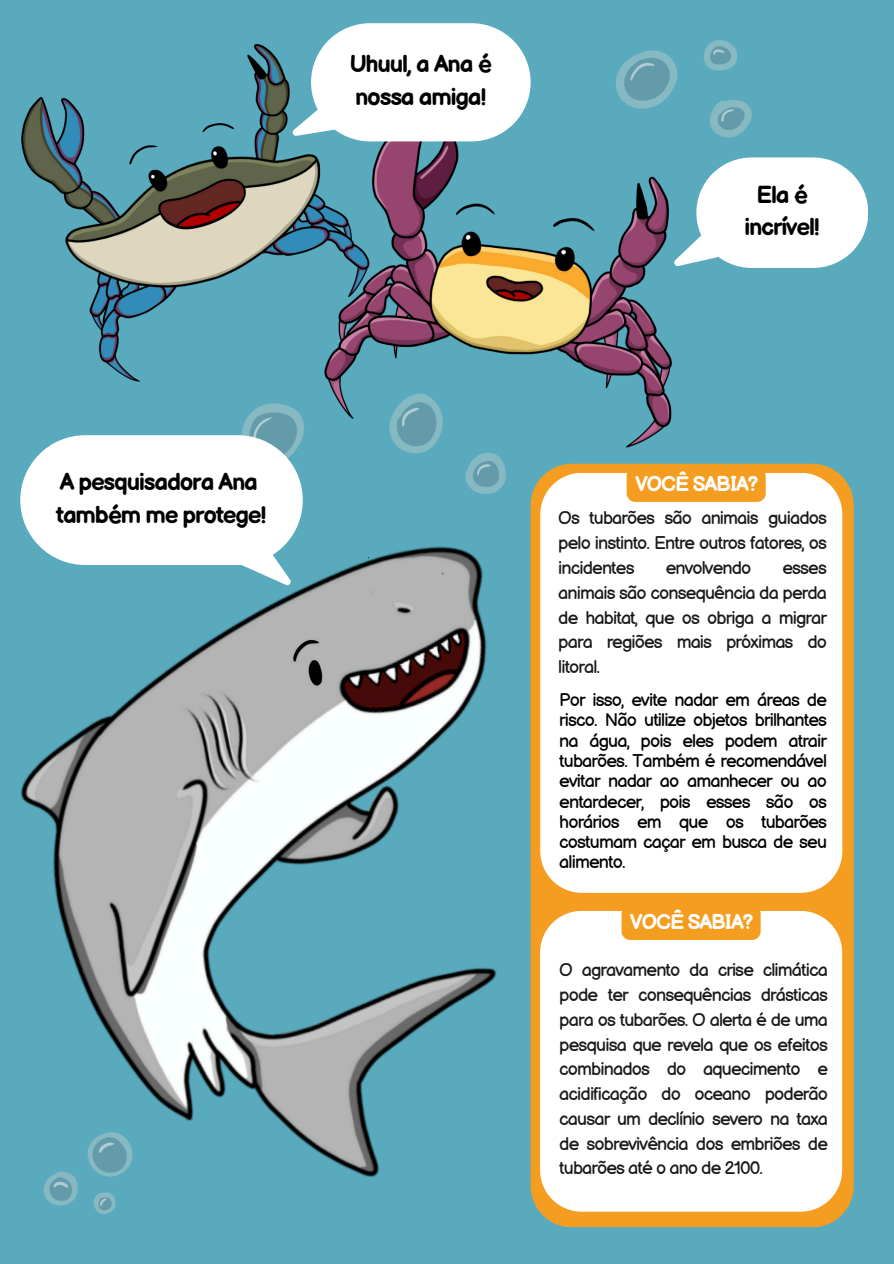
<style>
.page{position:relative;width:894px;height:1264px;background:#fff}
.page>*{position:absolute;margin:0;border:0;box-sizing:border-box;transform-origin:0 0}
.t1{font:700 24px/32.7px "Balsamiq Sans";letter-spacing:-.05em;color:#000}
.t2{font:700 21px "Balsamiq Sans";letter-spacing:-.05em;color:#fffefe}
.t3{font:18px/24.8px "Balsamiq Sans";letter-spacing:-.05em;color:#191919;text-align:justify}
.t4{font:18px/20.2px "Balsamiq Sans";letter-spacing:-.05em;color:#000;text-align:justify}
</style>
<div class="page">
<img style="left:0;top:0;width:893px;height:1263px">
<svg style="left:292px;top:23px;width:238px;height:118px"></svg>
<svg style="left:673px;top:157px;width:194px;height:111px"></svg>
<svg style="left:20px;top:435px;width:283px;height:150px"></svg>
<svg style="left:530px;top:464px;width:323px;height:762px;background:#ed9f2b"></svg>
<svg style="left:540px;top:473px;width:302px;height:419px"></svg>
<svg style="left:540px;top:910px;width:301px;height:301px"></svg>
<div style="left:626px;top:467px;width:139px;height:35px;background:#f59d20;border-radius:9px"></div>
<div style="left:621px;top:905px;width:139px;height:35px;background:#f59d20;border-radius:9px"></div>
<p class="t1" style="left:349px;top:49px;width:144px">Uhuul, a Ana é nossa amiga!</p>
<h2 class="t1" style="left:744px;top:179px;width:77px;text-align:center">Ela é incrível!</h2>
<p class="t1" style="left:56px;top:466px;width:212px">A pesquisadora Ana também me protege!</p>
<h1 class="t2" style="left:635px;top:472px;width:125px">VOCÊ SABIA?</h1>
<p class="t3" style="left:558px;top:506px;width:270px">Os tubarões são animais guiados pelo instinto. Entre outros fatores, os incidentes</p>
<p class="t3" style="left:665px;top:556px;width:87px">envolvendo</p>
<p class="t3" style="left:558px;top:556px;width:270px;text-indent:224px">esses animais são consequência da perda de habitat, que os obriga a migrar para regiões mais próximas do litoral.</p>
<h1 class="t4" style="left:559px;top:690px;width:269px">Por isso, evite nadar em áreas de risco. Não utilize objetos brilhantes na água, pois eles podem atrair tubarões. Também é recomendável evitar nadar ao amanhecer ou ao entardecer, pois esses são os horários em que os tubarões costumam caçar em busca de seu alimento.</h1>
<h2 class="t2" style="left:629px;top:910px;width:125px">VOCÊ SABIA?</h2>
<h1 class="t3" style="left:559px;top:958px;width:270px">O agravamento da crise climática pode ter consequências drásticas para os tubarões. O alerta é de uma pesquisa que revela que os efeitos combinados do aquecimento e acidificação do oceano poderão causar um declínio severo na taxa de sobrevivência dos embriões de tubarões até o ano de 2100.</h1>
</div>
